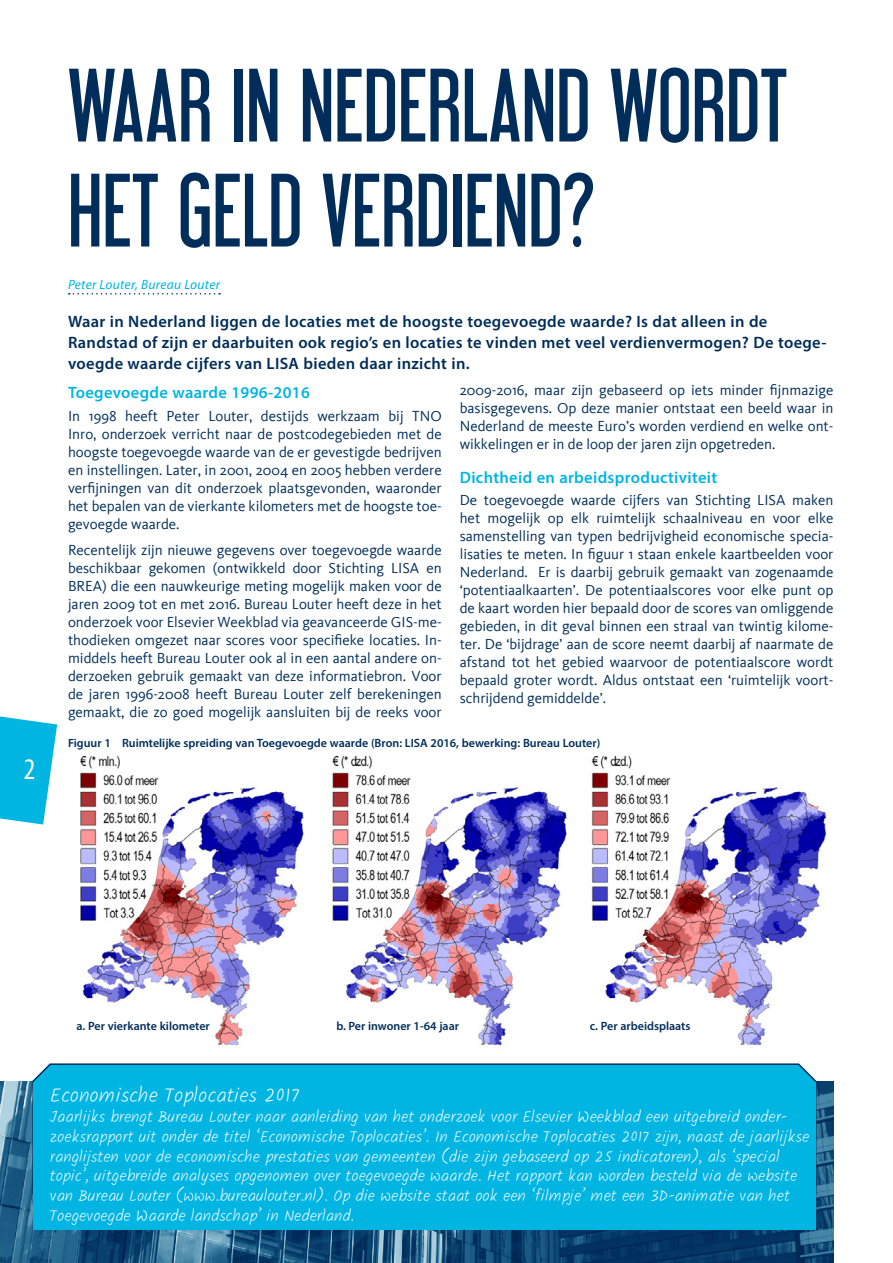
<style>
.page{position:relative;width:893px;height:1263px;background:#fff}
.page>*{position:absolute;margin:0;border:0;box-sizing:border-box;transform-origin:0 0}
.t1{font:93px/105px "Libel Suit";color:#002d59}
.t2{font:condensed 30px "Myriad Pro";color:#fff}
.t3{font:300 21px "Kalam";color:#fff}
.t4{font:300 16.5px/19.8px "Kalam";color:#fff}
.t5{font:600 16.5px/21px "Myriad Pro";letter-spacing:.02em;color:#002d59}
.t6{font:600 16.5px "Myriad Pro";letter-spacing:.02em;color:#00b5e2}
.t7{font:15px/18px "Kievit";color:#002d59;text-align:justify}
.t8{font:italic 13.5px "Myriad Pro";letter-spacing:.02em;color:#00b5e2}
.t9{font:600 12px "Myriad Pro";color:#002d59}
</style>
<div class="page">
<svg style="left:0;top:716px;width:57px;height:108px"></svg>
<img style="left:0;top:1081px;width:833px;height:182px">
<svg style="left:32px;top:1063px;width:785px;height:150px;background:#0babd6"></svg>
<svg style="left:69px;top:293px;width:151px;height:2px"></svg>
<div style="left:33px;top:1082px;width:783px;height:147px;background:#00b5e2"></div>
<img style="left:80px;top:755px;width:747px;height:290px">
<h2 class="t2" style="left:24px;top:751px;width:13px">2</h2>
<h1 class="t1" style="left:68px;top:53px;width:721px">WAAR IN NEDERLAND WORDT<br>HET GELD VERDIEND?</h1>
<p class="t8" style="left:68px;top:276px;width:154px">Peter Louter, Bureau Louter</p>
<p class="t5" style="left:68px;top:310px;width:760px">Waar in Nederland liggen de locaties met de hoogste toegevoegde waarde? Is dat alleen in de<br>Randstad of zijn er daarbuiten ook regio’s en locaties te vinden met veel verdienvermogen? De toege&shy;voegde waarde cijfers van LISA bieden daar inzicht in.</p>
<p class="t6" style="left:68px;top:382px;width:243px">Toegevoegde waarde 1996-2016</p>
<p class="t7" style="left:68px;top:407px;width:375px">In 1998 heeft Peter Louter, destijds werkzaam bij TNO Inro, onderzoek verricht naar de postcodegebieden met de hoogste toegevoegde waarde van de er gevestigde bedrijven en instellingen. Later, in 2001, 2004 en 2005 hebben verdere verfijningen van dit onderzoek plaatsgevonden, waaronder het bepalen van de vierkante kilometers met de hoogste toe&shy;gevoegde waarde.</p>
<p class="t7" style="left:68px;top:541px;width:375px">Recentelijk zijn nieuwe gegevens over toegevoegde waarde beschikbaar gekomen (ontwikkeld door Stichting LISA en BREA) die een nauwkeurige meting mogelijk maken voor de jaren 2009 tot en met 2016. Bureau Louter heeft deze in het onderzoek voor Elsevier Weekblad via geavanceerde GIS-me&shy;thodieken omgezet naar scores voor specifieke locaties. In&shy;middels heeft Bureau Louter ook al in een aantal andere on&shy;derzoeken gebruik gemaakt van deze informatiebron. Voor de jaren 1996-2008 heeft Bureau Louter zelf berekeningen gemaakt, die zo goed mogelijk aansluiten bij de reeks voor</p>
<p class="t7" style="left:460px;top:381px;width:375px">2009-2016, maar zijn gebaseerd op iets minder fijnmazige basisgegevens. Op deze manier ontstaat een beeld waar in Nederland de meeste Euro’s worden verdiend en welke ont&shy;wikkelingen er in de loop der jaren zijn opgetreden.</p>
<p class="t6" style="left:460px;top:467px;width:259px">Dichtheid en arbeidsproductiviteit</p>
<p class="t7" style="left:460px;top:491px;width:375px">De toegevoegde waarde cijfers van Stichting LISA maken het mogelijk op elk ruimtelijk schaalniveau en voor elke samenstelling van typen bedrijvigheid economische specia&shy;lisaties te meten. In figuur 1 staan enkele kaartbeelden voor Nederland. Er is daarbij gebruik gemaakt van zogenaamde ‘potentiaalkaarten’. De potentiaalscores voor elke punt op de kaart worden hier bepaald door de scores van omliggende gebieden, in dit geval binnen een straal van twintig kilome&shy;ter. De ‘bijdrage’ aan de score neemt daarbij af naarmate de afstand tot het gebied waarvoor de potentiaalscore wordt bepaald groter wordt. Aldus ontstaat een ‘ruimtelijk voort&shy;schrijdend gemiddelde’.</p>
<p class="t9" style="left:68px;top:735px;width:534px">Figuur 1 Ruimtelijke spreiding van Toegevoegde waarde (Bron: LISA 2016, bewerking: Bureau Louter)</p>
<p class="t9" style="left:77px;top:1018px;width:135px">a. Per vierkante kilometer</p>
<p class="t9" style="left:336px;top:1018px;width:124px">b. Per inwoner 1-64 jaar</p>
<p class="t9" style="left:590px;top:1018px;width:102px">c. Per arbeidsplaats</p>
<h3 class="t3" style="left:50px;top:1081px;width:251px">Economische Toplocaties 2017</h3>
<p class="t4" style="left:50px;top:1107px;width:761px">Jaarlijks brengt Bureau Louter naar aanleiding van het onderzoek voor Elsevier Weekblad een uitgebreid onder&shy;zoeksrapport uit onder de titel ‘Economische Toplocaties’. In Economische Toplocaties 2017 zijn, naast de jaarlijkse ranglijsten voor de economische prestaties van gemeenten (die zijn gebaseerd op 25 indicatoren), als ‘special topic’, uitgebreide analyses opgenomen over toegevoegde waarde. Het rapport kan worden besteld via de website van Bureau Louter (www.bureaulouter.nl). Op die website staat ook een ‘filmpje’ met een 3D-animatie van het Toegevoegde Waarde landschap’ in Nederland.</p>
</div>
